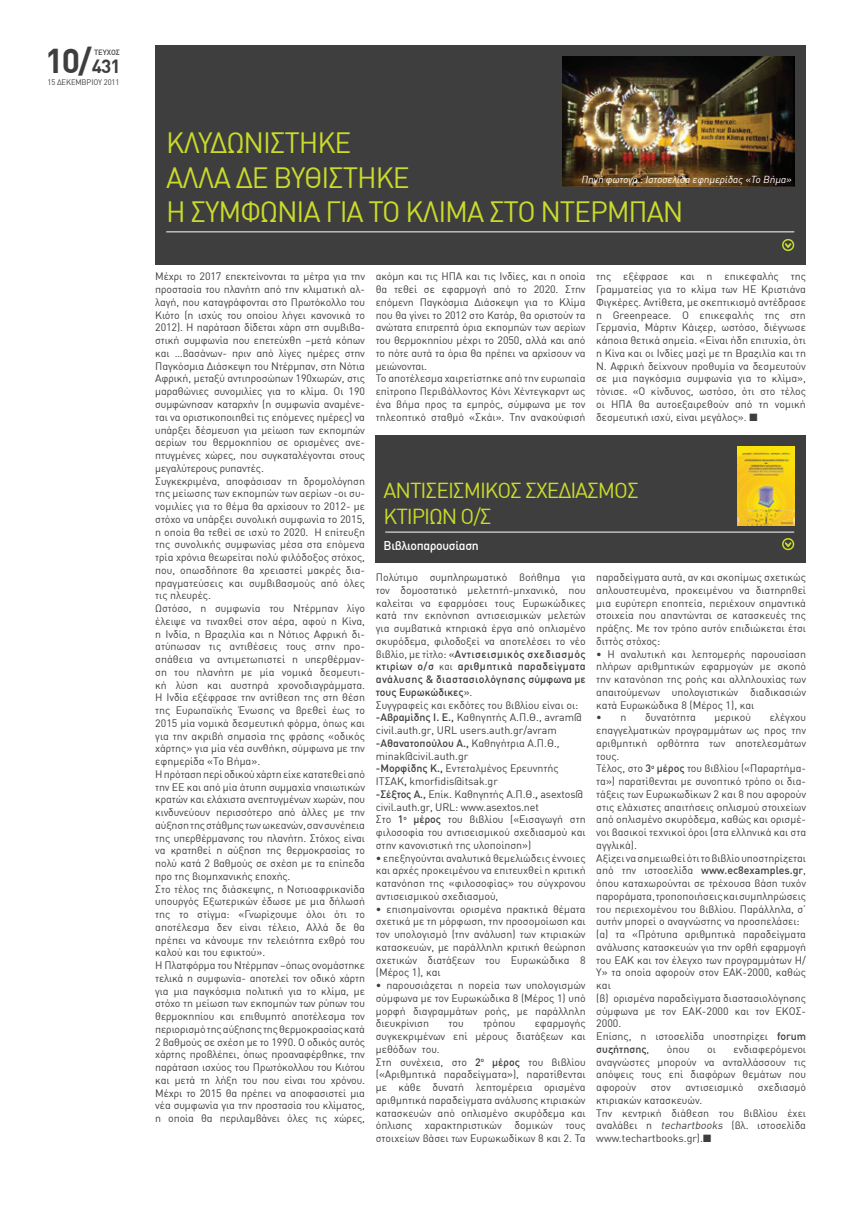
<style>
.page{position:relative;width:851px;height:1205px;background:#fff}
.page>*{position:absolute;margin:0;border:0;box-sizing:border-box;transform-origin:0 0}
.t1{font:700 33.75px "DIN Greek";color:#3e3e3f}
.t2{font:28.75px/34.5px "DIN Greek";letter-spacing:-.04em;color:#cadb2a}
.t3{font:21.25px/26.2px "DIN Greek";letter-spacing:-.05em;color:#cadb2a}
.t4{font:500 12.5px "DIN Greek";letter-spacing:-.025em;color:#fff}
.t5{font:10.62px/12.8px "DIN Greek";color:#3e3e3f;text-align:justify}
.t6{font:italic 10px "DIN Greek";color:#fff}
.t7{font:8px "DIN Greek";letter-spacing:-.01em;color:#3e3e3f;scale:.95 1}
.t8{font:500 7.5px "DIN Greek";color:#3e3e3f}
.s1{font-size:18.75px}
.s2{font-weight:500}
.s3{font-style:italic}
</style>
<div class="page">
<div style="left:155px;top:45px;width:650px;height:220px;background:#3e3e3f"></div>
<hr style="left:166px;top:232px;width:628px;height:1px;background:#fff">
<svg style="left:785px;top:243px;width:8px;height:7px"></svg>
<div style="left:782px;top:239px;width:12px;height:12px;border:2px solid #cadb2a;border-radius:50%"></div>
<img style="left:562px;top:57px;width:232px;height:130px">
<div style="left:376px;top:435px;width:430px;height:128px;background:#3e3e3f"></div>
<hr style="left:385px;top:532px;width:409px;height:1px;background:#fff">
<svg style="left:783px;top:542px;width:10px;height:7px"></svg>
<div style="left:782px;top:538px;width:12px;height:12px;border:2px solid #cadb2a;border-radius:50%"></div>
<img style="left:737px;top:446px;width:57px;height:80px">
<h1 class="t1" style="left:45px;top:41px;width:77px">10/<span class="s1">431</span></h1>
<p class="t8" style="left:94px;top:48px;width:27px">ΤΕΥΧΟΣ</p>
<p class="t7" style="left:47px;top:78px;width:77px">15 ΔΕΚΕΜΒΡΙΟΥ 2011</p>
<h2 class="t2" style="left:166px;top:126px;width:518px">ΚΛΥΔΩΝΙΣΤΗΚΕ<br>ΑΛΛΑ ΔΕ ΒΥΘΙΣΤΗΚΕ<br>Η ΣΥΜΦΩΝΙΑ ΓΙΑ ΤΟ ΚΛΙΜΑ ΣΤΟ ΝΤΕΡΜΠΑΝ</h2>
<p class="t6" style="left:581px;top:173px;width:214px">Πηγή φωτογρ.:Ιστοσελίδα εφημερίδας «Το Βήμα»</p>
<p class="t5" style="left:155px;top:270px;width:211px;text-align:left">Μέχρι το 2017 επεκτείνονται τα μέτρα για την προστασία του πλανήτη από την κλιματική αλ&shy;λαγή, που καταγράφονται στο Πρωτόκολλο του Κιότο (η ισχύς του οποίου λήγει κανονικά το 2012). Η παράταση δίδεται χάρη στη συμβιβα&shy;στική συμφωνία που επετεύχθη –μετά κόπων και …βασάνων- πριν από λίγες ημέρες στην Παγκόσμια Διάσκεψη του Ντέρμπαν, στη Νότια Αφρική, μεταξύ αντιπροσώπων 190χωρών, στις μαραθώνιες συνομιλίες για το κλίμα. Οι 190 συμφώνησαν καταρχήν (η συμφωνία αναμένε&shy;ται να οριστικοποιηθεί τις επόμενες ημέρες) να υπάρξει δέσμευση για μείωση των εκπομπών αερίων του θερμοκηπίου σε ορισμένες ανε&shy;πτυγμένες χώρες, που συγκαταλέγονται στους μεγαλύτερους ρυπαντές.<br>Συγκεκριμένα, αποφάσισαν τη δρομολόγηση της μείωσης των εκπομπών των αερίων -οι συ&shy;νομιλίες για το θέμα θα αρχίσουν το 2012- με στόχο να υπάρξει συνολική συμφωνία το 2015, η οποία θα τεθεί σε ισχύ το 2020. Η επίτευξη της συνολικής συμφωνίας μέσα στα επόμενα τρία χρόνια θεωρείται πολύ φιλόδοξος στόχος, που, οπωσδήποτε θα χρειαστεί μακρές δια&shy;πραγματεύσεις και συμβιβασμούς από όλες τις πλευρές.<br>Ωστόσο, η συμφωνία του Ντέρμπαν λίγο έλειψε να τιναχθεί στον αέρα, αφού η Κίνα, η Ινδία, η Βραζιλία και η Νότιος Αφρική δι&shy;ατύπωσαν τις αντιθέσεις τους στην προ&shy;σπάθεια να αντιμετωπιστεί η υπερθέρμαν&shy;ση του πλανήτη με μία νομικά δεσμευτι&shy;κή λύση και αυστηρά χρονοδιαγράμματα.<br>Η Ινδία εξέφρασε την αντίθεση της στη θέση της Ευρωπαϊκής Ένωσης να βρεθεί έως το 2015 μία νομικά δεσμευτική φόρμα, όπως και για την ακριβή σημασία της φράσης «οδικός χάρτης» για μία νέα συνθήκη, σύμφωνα με την εφημερίδα «Το Βήμα».<br>Η πρόταση περί οδικού χάρτη είχε κατατεθεί από την ΕΕ και από μία άτυπη συμμαχία νησιωτικών κρατών και ελάχιστα ανεπτυγμένων χωρών, που κινδυνεύουν περισσότερο από άλλες με την αύξηση της στάθμης των ωκεανών, σαν συνέπεια της υπερθέρμανσης του πλανήτη. Στόχος είναι να κρατηθεί η αύξηση της θερμοκρασίας το πολύ κατά 2 βαθμούς σε σχέση με τα επίπεδα προ της βιομηχανικής εποχής.<br>Στο τέλος της διάσκεψης, η Νοτιοαφρικανίδα υπουργός Εξωτερικών έδωσε με μια δήλωσή της το στίγμα: «Γνωρίζουμε όλοι ότι το αποτέλεσμα δεν είναι τέλειο, Αλλά δε θα πρέπει να κάνουμε την τελειότητα εχθρό του καλού και του εφικτού».<br>Η Πλατφόρμα του Ντέρμπαν –όπως ονομάστηκε τελικά η συμφωνία- αποτελεί τον οδικό χάρτη για μια παγκόσμια πολιτική για το κλίμα, με στόχο τη μείωση των εκπομπών των ρύπων του θερμοκηπίου και επιθυμητό αποτέλεσμα τον περιορισμό της αύξησης της θερμοκρασίας κατά 2 βαθμούς σε σχέση με το 1990. Ο οδικός αυτός χάρτης προβλέπει, όπως προαναφέρθηκε, την παράταση ισχύος του Πρωτόκολλου του Κιότου και μετά τη λήξη του που είναι του χρόνου.<br>Μέχρι το 2015 θα πρέπει να αποφασιστεί μια νέα συμφωνία για την προστασία του κλίματος, η οποία θα περιλαμβάνει όλες τις χώρες,</p>
<p class="t5" style="left:375px;top:270px;width:211px;text-align:left">ακόμη και τις ΗΠΑ και τις Ινδίες, και η οποία θα τεθεί σε εφαρμογή από το 2020. Στην επόμενη Παγκόσμια Διάσκεψη για το Κλίμα που θα γίνει το 2012 στο Κατάρ, θα οριστούν τα ανώτατα επιτρεπτά όρια εκπομπών των αερίων του θερμοκηπίου μέχρι το 2050, αλλά και από το πότε αυτά τα όρια θα πρέπει να αρχίσουν να μειώνονται.<br>Το αποτέλεσμα χαιρετίστηκε από την ευρωπαία επίτροπο Περιβάλλοντος Κόνι Χέντεγκαρντ ως ένα βήμα προς τα εμπρός, σύμφωνα με τον τηλεοπτικό σταθμό «Σκάι». Την ανακούφισή</p>
<p class="t5" style="left:596px;top:270px;width:211px">της εξέφρασε και η επικεφαλής της Γραμματείας για το κλίμα των ΗΕ Κριστιάνα Φιγκέρες. Αντίθετα, με σκεπτικισμό αντέδρασε η Greenpeace. O επικεφαλής της στη Γερμανία, Μάρτιν Κάιζερ, ωστόσο, διέγνωσε κάποια θετικά σημεία. «Είναι ήδη επιτυχία, ότι η Κίνα και οι Ινδίες μαζί με τη Βραζιλία και τη Ν. Αφρική δείχνουν προθυμία να δεσμευτούν σε μια παγκόσμια συμφωνία για το κλίμα», τόνισε. «Ο κίνδυνος, ωστόσο, ότι στο τέλος οι ΗΠΑ θα αυτοεξαιρεθούν από τη νομική δεσμευτική ισχύ, είναι μεγάλος». ■</p>
<h3 class="t3" style="left:383px;top:477px;width:257px">ΑΝΤΙΣΕΙΣΜΙΚΟΣ ΣΧΕΔΙΑΣΜΟΣ<br>ΚΤΙΡΙΩΝ Ο/Σ</h3>
<p class="t4" style="left:383px;top:538px;width:97px">Βιβλιοπαρουσίαση</p>
<p class="t5" style="left:596px;top:571px;width:211px">παραδείγματα αυτά, αν και σκοπίμως σχετικώς απλουστευμένα, προκειμένου να διατηρηθεί μια ευρύτερη εποπτεία, περιέχουν σημαντικά στοιχεία που απαντώνται σε κατασκευές της πράξης. Με τον τρόπο αυτόν επιδιώκεται έτσι διττός στόχος:</p>
<p class="t5" style="left:596px;top:647px;width:211px">• Η αναλυτική και λεπτομερής παρουσίαση πλήρων αριθμητικών εφαρμογών με σκοπό την κατανόηση της ροής και αλληλουχίας των απαιτούμενων υπολογιστικών διαδικασιών κατά Ευρωκώδικα 8 (Μέρος 1), και</p>
<p class="t5" style="left:596px;top:711px;width:32px">• η</p>
<p class="t5" style="left:645px;top:711px;width:52px">δυνατότητα</p>
<p class="t5" style="left:714px;top:711px;width:38px">μερικού</p>
<p class="t5" style="left:376px;top:571px;width:211px;text-align:left">Πολύτιμο συμπληρωματικό βοήθημα για τον δομοστατικό μελετητή-μηχανικό, που καλείται να εφαρμόσει τους Ευρωκώδικες κατά την εκπόνηση αντισεισμικών μελετών για συμβατικά κτηριακά έργα από οπλισμένο σκυρόδεμα, φιλοδοξεί να αποτελέσει το νέο βιβλίο, με τίτλο: «<span class="s2">Αντισεισμικός σχεδιασμός κτιρίων ο/σ</span> και <span class="s2">αριθμητικά παραδείγματα ανάλυσης &amp; διαστασιολόγησης σύμφωνα με τους Ευρωκώδικες</span>».<br>Συγγραφείς και εκδότες του βιβλίου είναι οι: <span class="s2">-Αβραμίδης Ι. Ε.,</span> Καθηγητής Α.Π.Θ., avram@ civil.auth.gr, URL users.auth.gr/avram <span class="s2">-Αθανατοπούλου Α.,</span> Καθηγήτρια Α.Π.Θ., minak@civil.auth.gr<br><span class="s2">-Μορφίδης Κ.,</span> Εντεταλμένος Ερευνητής ΙΤΣΑΚ<span class="s2">,</span> kmorfidis@itsak.gr<br><span class="s2">-Σέξτος Α.,</span> Επίκ. Καθηγητής Α.Π.Θ.<span class="s2">,</span> asextos@ civil.auth.gr, URL: www.asextos.net<br>Στο <span class="s2">1</span><sup>o</sup> <span class="s2">μέρος</span> του βιβλίου («Εισαγωγή στη φιλοσοφία του αντισεισμικού σχεδιασμού και στην κανονιστική της υλοποίηση»)</p>
<p class="t5" style="left:376px;top:851px;width:211px">• επεξηγούνται αναλυτικά θεμελιώδεις έννοιες και αρχές προκειμένου να επιτευχθεί η κριτική κατανόηση της «φιλοσοφίας» του σύγχρονου αντισεισμικού σχεδιασμού,</p>
<p class="t5" style="left:376px;top:902px;width:211px">• επισημαίνονται ορισμένα πρακτικά θέματα σχετικά με τη μόρφωση, την προσομοίωση και τον υπολογισμό (την ανάλυση) των κτιριακών κατασκευών, με παράλληλη κριτική θεώρηση σχετικών διατάξεων του Ευρωκώδικα 8 (Μέρος 1), και</p>
<p class="t5" style="left:376px;top:979px;width:211px">• παρουσιάζεται η πορεία των υπολογισμών σύμφωνα με τον Ευρωκώδικα 8 (Μέρος 1) υπό μορφή διαγραμμάτων ροής, με παράλληλη διευκρίνιση</p>
<p class="t5" style="left:596px;top:711px;width:211px;text-align:left;text-indent:173px">ελέγχου επαγγελματικών προγραμμάτων ως προς την αριθμητική ορθότητα των αποτελεσμάτων τους.<br>Τέλος, στο <span class="s2">3</span><sup>o</sup> <span class="s2">μέρος</span> του βιβλίου («Παραρτήμα&shy;τα») παρατίθενται με συνοπτικό τρόπο οι δια&shy;τάξεις των Ευρωκωδίκων 2 και 8 που αφορούν στις ελάχιστες απαιτήσεις οπλισμού στοιχείων από οπλισμένο σκυρόδεμα, καθώς και ορισμέ&shy;νοι βασικοί τεχνικοί όροι (στα ελληνικά και στα αγγλικά).<br>Αξίζει να σημειωθεί ότι το βιβλίο υποστηρίζεται από την ιστοσελίδα <span class="s2">www.ec8examples.gr</span>, όπου καταχωρούνται σε τρέχουσα βάση τυχόν παροράματα, τροποποιήσεις και συμπληρώσεις του περιεχομένου του βιβλίου. Παράλληλα, σ’ αυτήν μπορεί ο αναγνώστης να προσπελάσει: (α) τα «Πρότυπα αριθμητικά παραδείγματα ανάλυσης κατασκευών για την ορθή εφαρμογή του ΕΑΚ και τον έλεγχο των προγραμμάτων Η/ Υ» τα οποία αφορούν στον ΕΑΚ-2000, καθώς και<br>(β) ορισμένα παραδείγματα διαστασιολόγησης σύμφωνα με τον ΕΑΚ-2000 και τον ΕΚΟΣ-2000.<br>Επίσης, η ιστοσελίδα υποστηρίζει <span class="s2">forum συζήτησης</span>,</p>
<p class="t5" style="left:376px;top:1017px;width:211px;text-align:left;text-indent:159px">εφαρμογής συγκεκριμένων επί μέρους διατάξεων και μεθόδων του.<br>Στη συνέχεια, στο <span class="s2">2</span><sup>o</sup> <span class="s2">μέρος</span> του βιβλίου («Αριθμητικά παραδείγματα»), παρατίθενται με κάθε δυνατή λεπτομέρεια ορισμένα αριθμητικά παραδείγματα ανάλυσης κτιριακών κατασκευών από οπλισμένο σκυρόδεμα και όπλισης χαρακτηριστικών δομικών τους στοιχείων βάσει των Ευρωκωδίκων 8 και 2. Τα</p>
<p class="t5" style="left:448px;top:1017px;width:17px">του</p>
<p class="t5" style="left:483px;top:1017px;width:34px">τρόπου</p>
<p class="t5" style="left:596px;top:1042px;width:211px;text-indent:137px">ενδιαφερόμενοι αναγνώστες μπορούν να ανταλλάσσουν τις απόψεις τους επί διαφόρων θεμάτων που αφορούν</p>
<p class="t5" style="left:666px;top:1042px;width:24px">όπου</p>
<p class="t5" style="left:707px;top:1042px;width:10px">οι</p>
<p class="t5" style="left:650px;top:1081px;width:21px">στον</p>
<p class="t5" style="left:685px;top:1081px;width:59px">αντισεισμικό</p>
<p class="t5" style="left:757px;top:1081px;width:50px">σχεδιασμό</p>
<p class="t5" style="left:596px;top:1093px;width:211px;text-align:left">κτιριακών κατασκευών.<br>Την κεντρική διάθεση του βιβλίου έχει αναλάβει η <span class="s3">techartbooks</span> (βλ. ιστοσελίδα www.techartbooks.gr).■</p>
</div>
